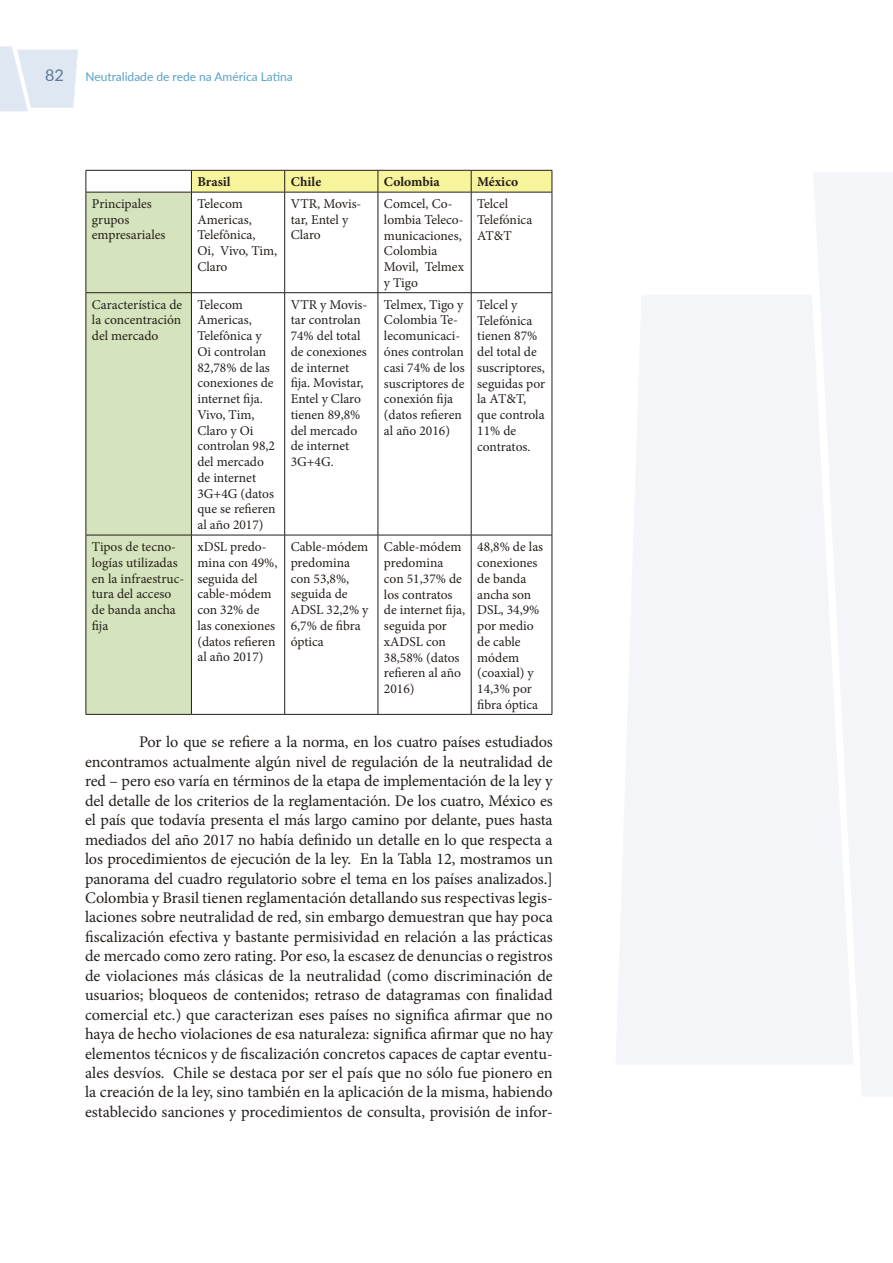
<style>
.page{position:relative;width:893px;height:1263px;background:#fff}
.page>*{position:absolute;margin:0;border:0;box-sizing:border-box;transform-origin:0 0}
.t1{font:16.2px/19.5px "Minion Pro";color:#241e1b;text-align:justify}
.t2{font:16.2px "Lato";color:#5c7696}
.t3{font:13.5px/15.8px "Minion Pro";color:#241e1b}
.t4{font:700 13.5px "Minion Pro";color:#241e1b}
.t5{font:12px "Lato";color:#57a0c9}
</style>
<div class="page">
<svg style="left:0;top:46px;width:78px;height:65px"></svg>
<div style="left:616px;top:295px;width:197px;height:768px;background:#f3f5f9"></div>
<svg style="left:813px;top:174px;width:80px;height:921px;fill:#f3f5f9"></svg>
<div style="left:87px;top:193px;width:104px;height:521px;background:#d5e4bc"></div>
<hr style="left:86px;top:170px;width:105px;height:1px;background:#241e1b">
<svg style="left:86px;top:171px;width:1px;height:21px"></svg>
<svg style="left:191px;top:170px;width:362px;height:22px;background:#e9e593"></svg>
<hr style="left:86px;top:192px;width:105px;height:1px;background:#241e1b">
<hr style="left:86px;top:192px;width:1px;height:100px;background:#241e1b">
<hr style="left:191px;top:192px;width:94px;height:1px;background:#241e1b">
<hr style="left:191px;top:192px;width:1px;height:100px;background:#241e1b">
<hr style="left:285px;top:192px;width:93px;height:1px;background:#241e1b">
<hr style="left:284px;top:192px;width:1px;height:100px;background:#241e1b">
<hr style="left:378px;top:192px;width:93px;height:1px;background:#241e1b">
<hr style="left:378px;top:192px;width:1px;height:100px;background:#241e1b">
<hr style="left:471px;top:192px;width:81px;height:1px;background:#241e1b">
<hr style="left:471px;top:192px;width:1px;height:100px;background:#241e1b">
<hr style="left:552px;top:192px;width:1px;height:100px;background:#241e1b">
<hr style="left:86px;top:292px;width:105px;height:1px;background:#241e1b">
<hr style="left:86px;top:293px;width:1px;height:242px;background:#241e1b">
<hr style="left:191px;top:292px;width:94px;height:1px;background:#241e1b">
<hr style="left:191px;top:293px;width:1px;height:242px;background:#241e1b">
<hr style="left:285px;top:292px;width:93px;height:1px;background:#241e1b">
<hr style="left:284px;top:293px;width:1px;height:242px;background:#241e1b">
<hr style="left:378px;top:292px;width:93px;height:1px;background:#241e1b">
<hr style="left:378px;top:293px;width:1px;height:242px;background:#241e1b">
<hr style="left:471px;top:292px;width:81px;height:1px;background:#241e1b">
<hr style="left:471px;top:293px;width:1px;height:242px;background:#241e1b">
<hr style="left:552px;top:293px;width:1px;height:242px;background:#241e1b">
<hr style="left:86px;top:535px;width:105px;height:1px;background:#241e1b">
<hr style="left:86px;top:535px;width:1px;height:179px;background:#241e1b">
<hr style="left:191px;top:535px;width:94px;height:1px;background:#241e1b">
<hr style="left:191px;top:535px;width:1px;height:179px;background:#241e1b">
<hr style="left:285px;top:535px;width:93px;height:1px;background:#241e1b">
<hr style="left:284px;top:535px;width:1px;height:179px;background:#241e1b">
<hr style="left:378px;top:535px;width:93px;height:1px;background:#241e1b">
<hr style="left:378px;top:535px;width:1px;height:179px;background:#241e1b">
<hr style="left:471px;top:535px;width:81px;height:1px;background:#241e1b">
<hr style="left:471px;top:535px;width:1px;height:179px;background:#241e1b">
<hr style="left:552px;top:535px;width:1px;height:179px;background:#241e1b">
<hr style="left:86px;top:714px;width:105px;height:1px;background:#241e1b">
<hr style="left:191px;top:714px;width:94px;height:1px;background:#241e1b">
<hr style="left:285px;top:714px;width:93px;height:1px;background:#241e1b">
<hr style="left:378px;top:714px;width:93px;height:1px;background:#241e1b">
<hr style="left:471px;top:714px;width:81px;height:1px;background:#241e1b">
<p class="t2" style="left:45px;top:64px;width:20px">82</p>
<p class="t5" style="left:85px;top:68px;width:209px">Neutralidade de rede na América Latina</p>
<p class="t4" style="left:197px;top:172px;width:35px">Brasil</p>
<p class="t4" style="left:291px;top:172px;width:32px">Chile</p>
<p class="t4" style="left:384px;top:172px;width:57px">Colombia</p>
<p class="t4" style="left:477px;top:172px;width:42px">México</p>
<p class="t3" style="left:92px;top:196px;width:75px">Principales grupos empresariales</p>
<p class="t3" style="left:197px;top:196px;width:81px">Telecom<br>Americas,<br>Telefônica,<br>Oi, Vivo, Tim,<br>Claro</p>
<p class="t3" style="left:291px;top:196px;width:72px">VTR, Movis&shy;tar, Entel y<br>Claro</p>
<p class="t3" style="left:384px;top:196px;width:82px">Comcel, Co&shy;lombia Teleco&shy;municaciones,<br>Colombia<br>Movil, Telmex y Tigo</p>
<p class="t3" style="left:477px;top:196px;width:57px">Telcel<br>Telefónica<br>AT&amp;T</p>
<p class="t3" style="left:92px;top:296px;width:92px;text-align:justify">Característica de la concentración del mercado</p>
<p class="t3" style="left:197px;top:296px;width:80px">Telecom<br>Americas,<br>Telefônica y<br>Oi controlan<br>82,78% de las conexiones de internet fija.<br>Vivo, Tim,<br>Claro y Oi controlan 98,2 del mercado de internet<br>3G+4G (datos que se refieren al año 2017)</p>
<p class="t3" style="left:291px;top:297px;width:78px">VTR y Movis&shy;tar controlan<br>74% del total de conexiones de internet fija. Movistar,<br>Entel y Claro tienen 89,8% del mercado de internet<br>3G+4G.</p>
<p class="t3" style="left:384px;top:297px;width:82px">Telmex, Tigo y<br>Colombia Te&shy;lecomunicaci&shy;ónes controlan casi 74% de los suscriptores de conexión fija (datos refieren al año 2016)</p>
<p class="t3" style="left:477px;top:297px;width:69px">Telcel y<br>Telefónica tienen 87% del total de suscriptores, seguidas por la AT&amp;T, que controla<br>11% de contratos.</p>
<p class="t3" style="left:92px;top:539px;width:94px">Tipos de tecno&shy;logías utilizadas en la infraestruc&shy;tura del acceso de banda ancha fija</p>
<p class="t3" style="left:197px;top:539px;width:82px">xDSL predo&shy;mina con 49%, seguida del cable-módem con 32% de<br>las conexiones (datos refieren al año 2017)</p>
<p class="t3" style="left:291px;top:539px;width:79px">Cable-módem predomina con 53,8%, seguida de<br>ADSL 32,2% y<br>6,7% de fibra óptica</p>
<p class="t3" style="left:384px;top:539px;width:83px">Cable-módem predomina con 51,37% de los contratos de internet fija, seguida por xADSL con<br>38,58% (datos refieren al año<br>2016)</p>
<p class="t3" style="left:477px;top:539px;width:68px">48,8% de las conexiones de banda ancha son<br>DSL, 34,9% por medio de cable módem (coaxial) y<br>14,3% por fibra óptica</p>
<p class="t1" style="left:85px;top:733px;width:469px;text-indent:54px">Por lo que se refiere a la norma, en los cuatro países estudiados encontramos actualmente algún nivel de regulación de la neutralidad de red – pero eso varía en términos de la etapa de implementación de la ley y del detalle de los criterios de la reglamentación. De los cuatro, México es el país que todavía presenta el más largo camino por delante, pues hasta mediados del año 2017 no había definido un detalle en lo que respecta a los procedimientos de ejecución de la ley. En la Tabla 12, mostramos un panorama del cuadro regulatorio sobre el tema en los países analizados.] Colombia y Brasil tienen reglamentación detallando sus respectivas legis&shy;laciones sobre neutralidad de red, sin embargo demuestran que hay poca fiscalización efectiva y bastante permisividad en relación a las prácticas de mercado como zero rating. Por eso, la escasez de denuncias o registros de violaciones más clásicas de la neutralidad (como discriminación de usuarios; bloqueos de contenidos; retraso de datagramas con finalidad comercial etc.) que caracterizan eses países no significa afirmar que no haya de hecho violaciones de esa naturaleza: significa afirmar que no hay elementos técnicos y de fiscalización concretos capaces de captar eventu&shy;ales desvíos. Chile se destaca por ser el país que no sólo fue pionero en la creación de la ley, sino también en la aplicación de la misma, habiendo establecido sanciones y procedimientos de consulta, provisión de infor-</p>
</div>
